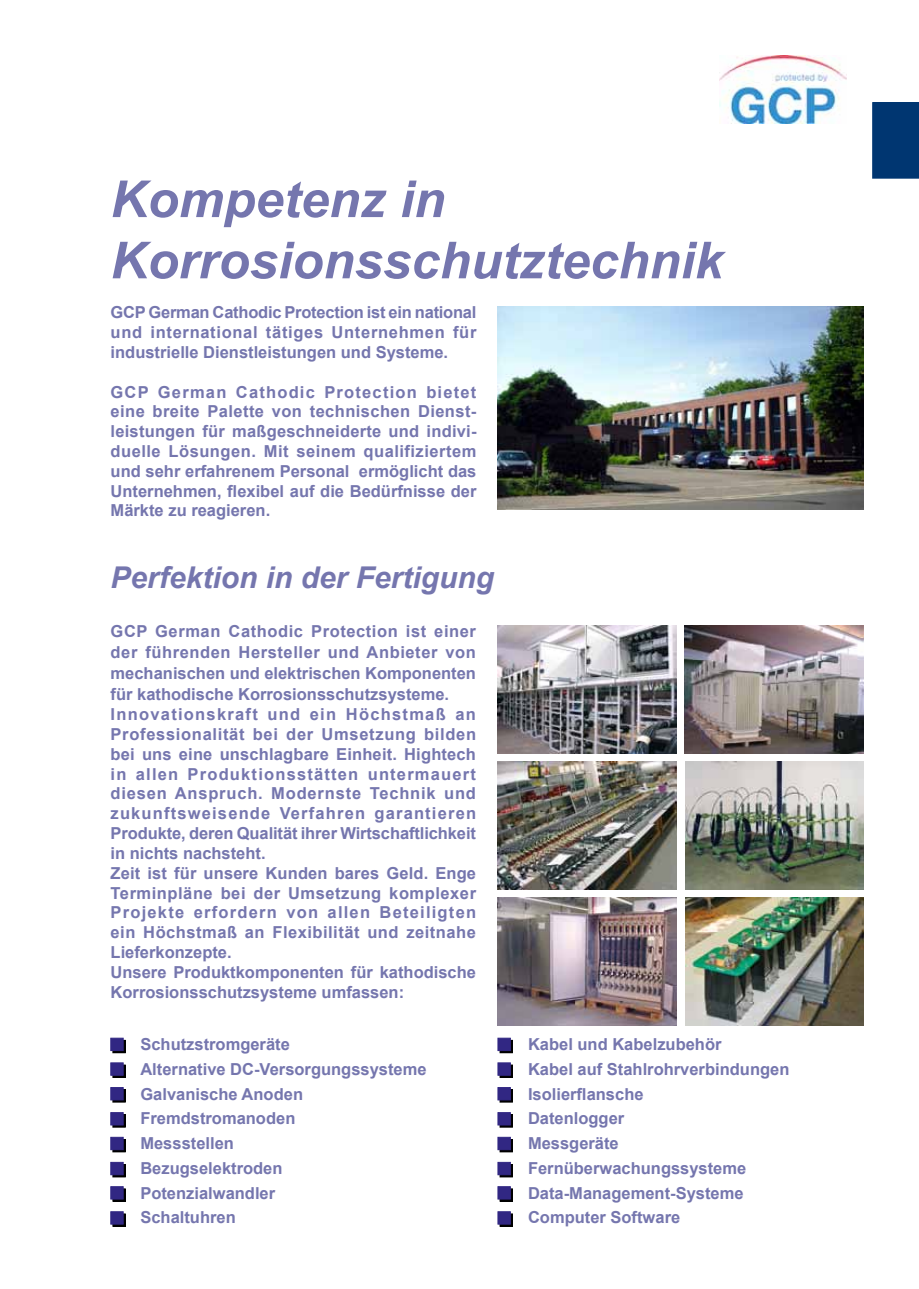
<style>
.page{position:relative;width:919px;height:1289px;background:#fff}
.page>*{position:absolute;margin:0;border:0;box-sizing:border-box;transform-origin:0 0}
.t1{font:italic 700 51px/61.2px "Arial";color:#7576ae}
.t2{font:italic 700 30px "Arial";color:#7576ae}
.t3{font:700 16.5px/20px "Arial";letter-spacing:.03em;color:#7576ae}
.t4{font:700 16.5px/24.8px "Arial";color:#7576ae;text-align:justify}
</style>
<div class="page">
<img style="left:719px;top:55px;width:127px;height:69px">
<div style="left:872px;top:103px;width:46px;height:75px;background:#003671"></div>
<div style="left:872px;top:102px;width:46px;height:77px;border:2px solid #003671"></div>
<img style="left:497px;top:306px;width:366px;height:203px">
<img style="left:685px;top:625px;width:178px;height:128px">
<img style="left:497px;top:625px;width:179px;height:128px">
<img style="left:497px;top:761px;width:179px;height:128px">
<img style="left:685px;top:761px;width:178px;height:128px">
<div style="left:113px;top:1040px;width:12px;height:12px;border:1px solid #000"></div>
<div style="left:111px;top:1037px;width:12px;height:13px;background:#312783;border:1px solid #312783"></div>
<div style="left:113px;top:1064px;width:12px;height:13px;border:1px solid #000"></div>
<div style="left:111px;top:1062px;width:12px;height:13px;background:#312783;border:1px solid #312783"></div>
<div style="left:113px;top:1089px;width:12px;height:13px;border:1px solid #000"></div>
<div style="left:111px;top:1087px;width:12px;height:13px;background:#312783"></div>
<div style="left:113px;top:1114px;width:12px;height:13px;border:1px solid #000"></div>
<div style="left:111px;top:1112px;width:12px;height:13px;background:#312783;border:1px solid #312783"></div>
<div style="left:113px;top:1139px;width:12px;height:12px;border:1px solid #000"></div>
<div style="left:111px;top:1137px;width:12px;height:12px;background:#312783;border:1px solid #312783"></div>
<div style="left:113px;top:1164px;width:12px;height:12px;background:#2d247a"></div>
<div style="left:113px;top:1164px;width:12px;height:13px;border:1px solid #000"></div>
<div style="left:111px;top:1162px;width:12px;height:12px;background:#312783"></div>
<div style="left:113px;top:1188px;width:12px;height:13px;border:1px solid #000"></div>
<div style="left:111px;top:1186px;width:12px;height:13px;background:#312783;border:1px solid #312783"></div>
<div style="left:113px;top:1213px;width:12px;height:13px;border:1px solid #000"></div>
<div style="left:111px;top:1211px;width:12px;height:13px;background:#312783;border:1px solid #312783"></div>
<div style="left:500px;top:1040px;width:12px;height:12px;border:1px solid #000"></div>
<div style="left:497px;top:1037px;width:13px;height:13px;background:#312783;border:1px solid #312783"></div>
<div style="left:500px;top:1064px;width:12px;height:13px;border:1px solid #000"></div>
<div style="left:497px;top:1062px;width:13px;height:13px;background:#312783;border:1px solid #312783"></div>
<div style="left:500px;top:1089px;width:12px;height:13px;border:1px solid #000"></div>
<div style="left:497px;top:1087px;width:13px;height:13px;background:#312783;border:1px solid #312783"></div>
<div style="left:500px;top:1114px;width:12px;height:13px;border:1px solid #000"></div>
<div style="left:497px;top:1112px;width:13px;height:13px;background:#312783;border:1px solid #312783"></div>
<div style="left:500px;top:1139px;width:12px;height:12px;border:1px solid #000"></div>
<div style="left:497px;top:1137px;width:13px;height:12px;background:#312783;border:1px solid #312783"></div>
<div style="left:500px;top:1164px;width:12px;height:12px;background:#2d247a"></div>
<div style="left:500px;top:1164px;width:12px;height:13px;border:1px solid #000"></div>
<div style="left:497px;top:1162px;width:13px;height:12px;background:#312783;border:1px solid #312783"></div>
<div style="left:500px;top:1188px;width:12px;height:13px;border:1px solid #000"></div>
<div style="left:497px;top:1186px;width:13px;height:13px;background:#312783;border:1px solid #312783"></div>
<div style="left:500px;top:1213px;width:12px;height:13px;border:1px solid #000"></div>
<div style="left:497px;top:1211px;width:13px;height:13px;background:#312783;border:1px solid #312783"></div>
<img style="left:497px;top:897px;width:179px;height:128px">
<img style="left:685px;top:897px;width:178px;height:128px">
<h1 class="t1" style="left:111px;top:170px;width:614px">Kompetenz in<br>Korrosionsschutztechnik</h1>
<p class="t4" style="left:111px;top:303px;width:367px;line-height:19.8px">GCP German Cathodic Protection ist ein national und international tätiges Unternehmen für industrielle Dienstleistungen und Systeme.</p>
<p class="t4" style="left:111px;top:382px;width:367px;line-height:19.8px">GCP German Cathodic Protection bietet eine breite Palette von technischen Dienst&shy;leistungen für maßgeschneiderte und indivi&shy;duelle Lösungen. Mit seinem qualifiziertem und sehr erfahrenem Personal ermöglicht das Unternehmen, flexibel auf die Bedürfnisse der Märkte zu reagieren.</p>
<h2 class="t2" style="left:111px;top:557px;width:385px">Perfektion in der Fertigung</h2>
<p class="t3" style="left:111px;top:622px;width:367px">GCP German Cathodic Protection ist einer der führenden Hersteller und Anbieter von mechanischen und elektrischen Komponenten für kathodische Korrosionsschutzsysteme.<br>Innovationskraft und ein Höchstmaß an Professionalität bei der Umsetzung bilden bei uns eine unschlagbare Einheit. Hightech in allen Produktionsstätten untermauert diesen Anspruch. Modernste Technik und zukunftsweisende Verfahren garantieren Produkte, deren Qualität ihrer Wirtschaftlichkeit in nichts nachsteht.<br>Zeit ist für unsere Kunden bares Geld. Enge Terminpläne bei der Umsetzung komplexer Projekte erfordern von allen Beteiligten ein Höchstmaß an Flexibilität und zeitnahe Lieferkonzepte.<br>Unsere Produktkomponenten für kathodische Korrosionsschutzsysteme umfassen:</p>
<p class="t4" style="left:140px;top:1032px;width:288px;text-align:left">Schutzstromgeräte<br>Alternative DC-Versorgungssysteme<br>Galvanische Anoden<br>Fremdstromanoden<br>Messstellen<br>Bezugselektroden<br>Potenzialwandler<br>Schaltuhren</p>
<p class="t4" style="left:528px;top:1032px;width:263px;text-align:left">Kabel und Kabelzubehör<br>Kabel auf Stahlrohrverbindungen<br>Isolierflansche<br>Datenlogger<br>Messgeräte<br>Fernüberwachungssysteme<br>Data-Management-Systeme<br>Computer Software</p>
</div>
